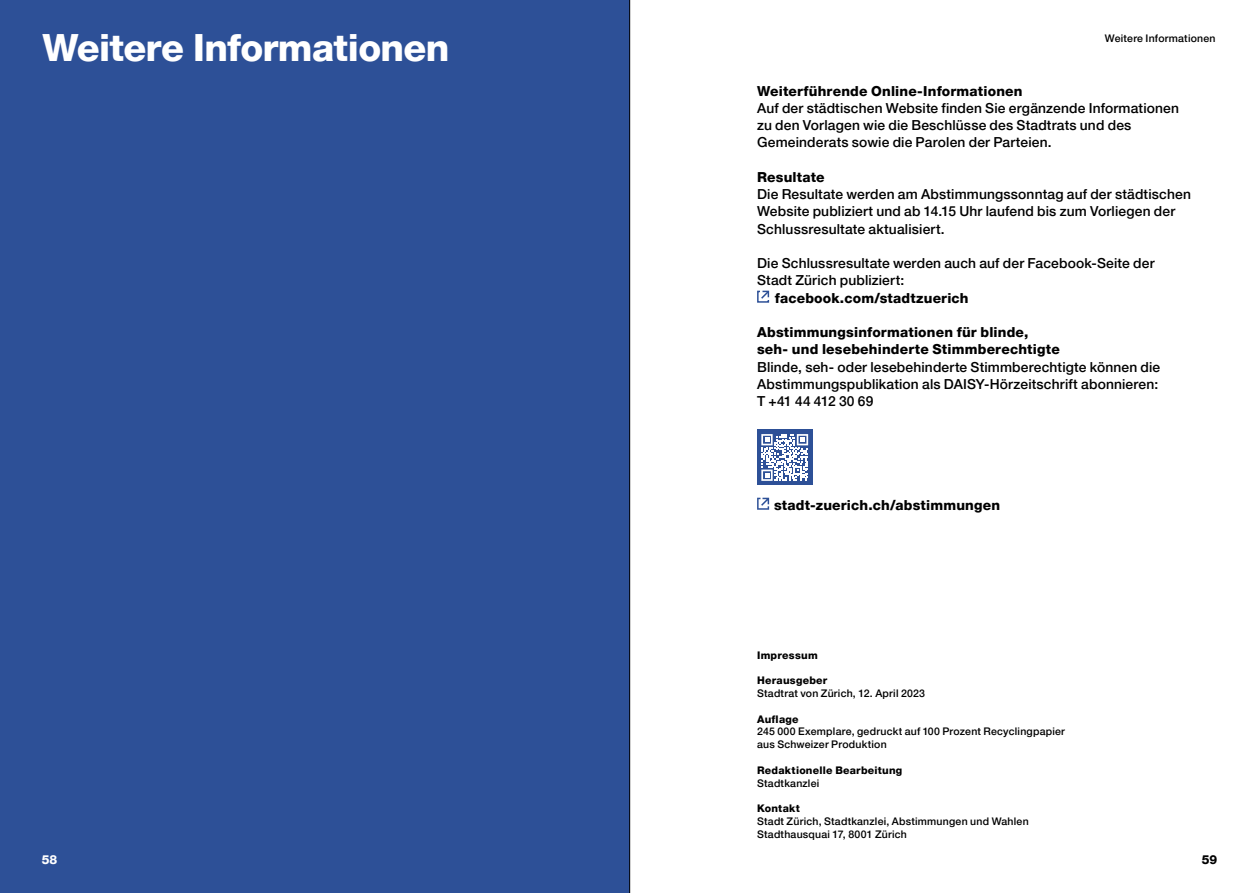
<style>
.page{position:relative;width:1259px;height:893px;background:#fff}
.page>*{position:absolute;margin:0;border:0;box-sizing:border-box;transform-origin:0 0}
._01_Titel_Heavy_22pt{font:800 37.5px "Helvetica Neue LT Pro";letter-spacing:-.02em;color:#fff}
._05_Text_Medium_8_2p{font:500 13.8px/17.2px "Helvetica Neue LT Pro";letter-spacing:.01em;color:#000}
._05_UT_Heavy_8_2pt{font:800 13.8px/17.2px "Helvetica Neue LT Pro";letter-spacing:.015em;color:#000}
._04_Text_Medium_9_2p{font:800 13.8px "Helvetica Neue LT Pro";letter-spacing:.015em;color:#000}
._05_Text_Medium_8_2p-2{font:800 13.8px "Helvetica Neue LT Pro";letter-spacing:.015em;color:#000}
.t1{font:800 12.3px "Helvetica Neue LT Pro";color:#000}
.t2{font:800 12.3px "Helvetica Neue LT Pro";color:#fff}
._06_Legenden_Medium{font:500 10.5px/12.8px "Helvetica Neue LT Pro";letter-spacing:.02em;color:#000}
._06_Legenden_Medium-2{font:800 10.5px "Helvetica Neue LT Pro";letter-spacing:.025em;color:#000}
</style>
<div class="page">
<div style="left:0;top:0;width:629px;height:893px;background:#2d5097"></div>
<div style="left:757px;top:291px;width:12px;height:12px;border:2px solid #2d5097"></div>
<svg style="left:759px;top:290px;width:11px;height:10px"></svg>
<svg style="left:757px;top:498px;width:12px;height:12px"></svg>
<div style="left:757px;top:430px;width:55px;height:55px;background:#2d5097"></div>
<svg style="left:761px;top:434px;width:47px;height:47px"></svg>
<hr style="left:629px;top:0;width:1px;height:893px;background:#000">
<h1 class="_01_Titel_Heavy_22pt" style="left:43px;top:25px;width:408px">Weitere Informationen</h1>
<p class="t2" style="left:42px;top:852px;width:17px">58</p>
<p class="_06_Legenden_Medium" style="left:1105px;top:31px;width:112px">Weitere Informationen</p>
<h3 class="_05_UT_Heavy_8_2pt" style="left:757px;top:82px;width:267px">Weiterführende Online-Informationen</h3>
<p class="_05_Text_Medium_8_2p" style="left:757px;top:99px;width:423px">Auf der städtischen Website finden Sie ergänzende Informationen zu den Vorlagen wie die Beschlüsse des Stadtrats und des<br>Gemeinderats sowie die Parolen der Parteien.</p>
<h3 class="_05_UT_Heavy_8_2pt" style="left:757px;top:168px;width:69px">Resultate</h3>
<p class="_05_Text_Medium_8_2p" style="left:757px;top:185px;width:435px">Die Resultate werden am Abstimmungssonntag auf der städtischen<br>Website publiziert und ab 14.15 Uhr laufend bis zum Vorliegen der<br>Schlussresultate aktualisiert.</p>
<p class="_05_Text_Medium_8_2p" style="left:757px;top:254px;width:399px">Die Schlussresultate werden auch auf der Facebook-Seite der<br>Stadt Zürich publiziert:</p>
<p class="_05_Text_Medium_8_2p-2" style="left:774px;top:290px;width:195px">facebook.com/stadtzuerich</p>
<h3 class="_05_UT_Heavy_8_2pt" style="left:757px;top:324px;width:304px">Abstimmungsinformationen für blinde, seh- und lesebehinderte Stimmberechtigte</h3>
<p class="_05_Text_Medium_8_2p" style="left:757px;top:358px;width:405px">Blinde, seh- oder lesebehinderte Stimmberechtigte können die<br>Abstimmungspublikation als DAISY-Hörzeitschrift abonnieren:<br>T +41 44 412 30 69</p>
<p class="_04_Text_Medium_9_2p" style="left:774px;top:497px;width:228px">stadt-zuerich.ch/abstimmungen</p>
<p class="_06_Legenden_Medium-2" style="left:757px;top:649px;width:62px">Impressum</p>
<p class="_06_Legenden_Medium-2" style="left:757px;top:674px;width:72px">Herausgeber</p>
<p class="_06_Legenden_Medium" style="left:757px;top:687px;width:169px">Stadtrat von Zürich, 12. April 2023</p>
<p class="_06_Legenden_Medium-2" style="left:757px;top:713px;width:43px">Auflage</p>
<p class="_06_Legenden_Medium" style="left:757px;top:725px;width:309px">245 000 Exemplare, gedruckt auf 100 Prozent Recyclingpapier aus Schweizer Produktion</p>
<p class="_06_Legenden_Medium-2" style="left:757px;top:764px;width:147px">Redaktionelle Bearbeitung</p>
<p class="_06_Legenden_Medium" style="left:757px;top:776px;width:64px">Stadtkanzlei</p>
<p class="_06_Legenden_Medium-2" style="left:757px;top:802px;width:44px">Kontakt</p>
<p class="_06_Legenden_Medium" style="left:757px;top:814px;width:273px">Stadt Zürich, Stadtkanzlei, Abstimmungen und Wahlen</p>
<p class="_06_Legenden_Medium" style="left:757px;top:827px;width:151px">Stadthausquai 17, 8001 Zürich</p>
<p class="t1" style="left:1201px;top:852px;width:17px">59</p>
</div>
